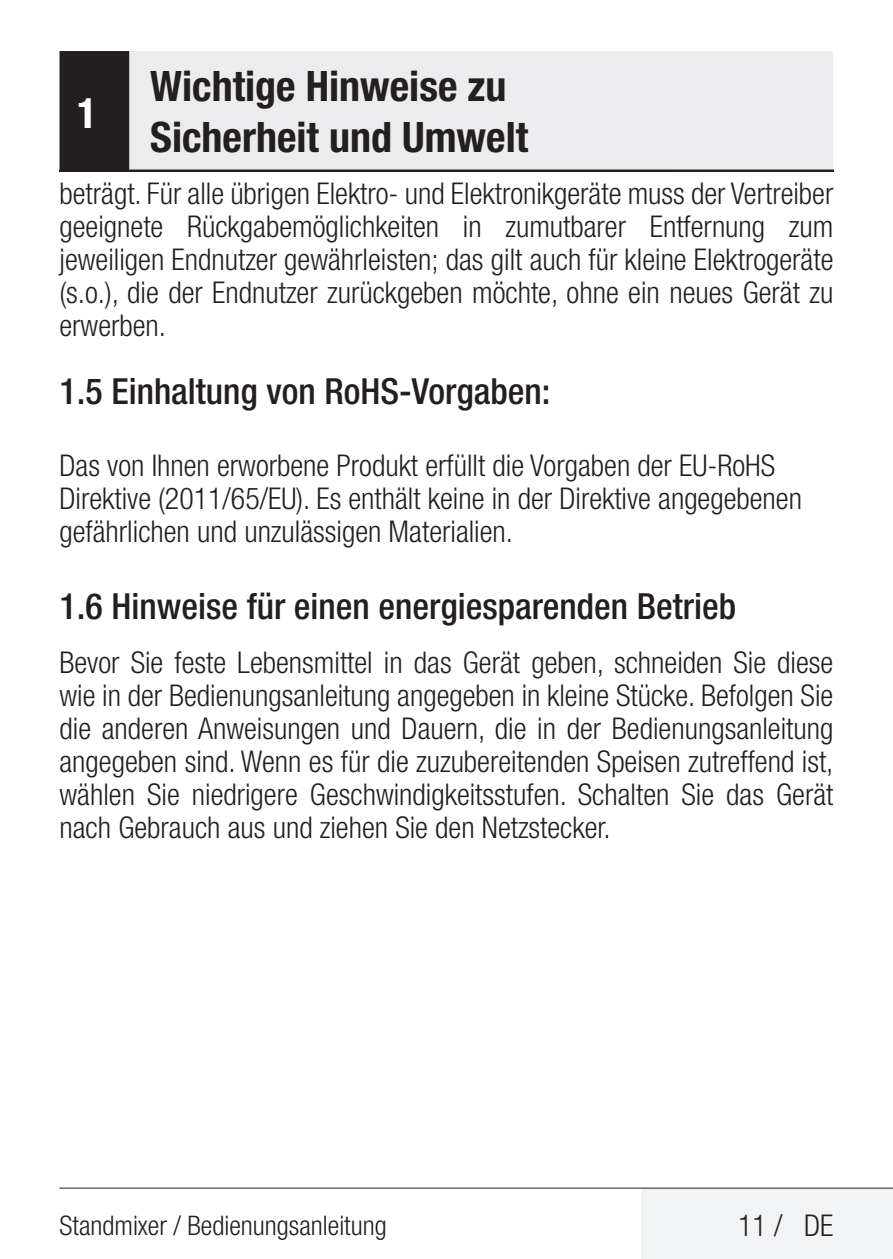
<style>
.page{position:relative;width:893px;height:1259px;background:#fff}
.page>*{position:absolute;margin:0;border:0;box-sizing:border-box;transform-origin:0 0}
.t1{font:700 condensed 42px/51px "Helvetica Neue LT Pro";color:#231f20}
.t2{font:700 condensed 42px "Helvetica Neue LT Pro";color:#fff}
.Alt_Baslik_Icerik{font:500 condensed 36px "Helvetica Neue LT Pro";color:#231f20}
.Duz_Metin{font:300 condensed 30px/33px "Helvetica Neue LT Pro";color:#231f20;text-align:justify}
.Alt_Baslik_Icerik-2{font:300 condensed 30px/33px "Helvetica Neue LT Pro";color:#231f20}
.t3{font:300 condensed 27px "Helvetica Neue LT Pro";color:#231f20}
</style>
<div class="page">
<div style="left:641px;top:1188px;width:252px;height:71px;background:#f2f3f4"></div>
<hr style="left:60px;top:1187px;width:833px;height:1px;background:#231f20">
<div style="left:60px;top:51px;width:773px;height:121px;background:#ececee"></div>
<hr style="left:60px;top:170px;width:773px;height:2px;background:#231f20">
<div style="left:61px;top:53px;width:67px;height:117px;background:#231f20"></div>
<div style="left:60px;top:51px;width:69px;height:121px;border:3px solid #231f20"></div>
<h1 class="t1" style="left:150px;top:60px;width:379px">Wichtige Hinweise zu<br>Sicherheit und Umwelt</h1>
<p class="Duz_Metin" style="left:60px;top:176px;width:775px">beträgt. Für alle übrigen Elektro- und Elektronikgeräte muss der Vertreiber geeignete Rückgabemöglichkeiten in zumutbarer Entfernung zum jeweiligen Endnutzer gewährleisten; das gilt auch für kleine Elektrogeräte (s.o.), die der Endnutzer zurückgeben möchte, ohne ein neues Gerät zu erwerben.</p>
<h1 class="t2" style="left:77px;top:88px;width:22px">1</h1>
<p class="Alt_Baslik_Icerik" style="left:60px;top:370px;width:492px">1.5 Einhaltung von RoHS-Vorgaben:</p>
<p class="Alt_Baslik_Icerik-2" style="left:60px;top:448px;width:744px">Das von Ihnen erworbene Produkt erfüllt die Vorgaben der EU-RoHS<br>Direktive (2011/65/EU). Es enthält keine in der Direktive angegebenen gefährlichen und unzulässigen Materialien.</p>
<p class="Alt_Baslik_Icerik" style="left:60px;top:585px;width:678px">1.6 Hinweise für einen energiesparenden Betrieb</p>
<p class="Duz_Metin" style="left:60px;top:646px;width:775px">Bevor Sie feste Lebensmittel in das Gerät geben, schneiden Sie diese wie in der Bedienungsanleitung angegeben in kleine Stücke. Befolgen Sie die anderen Anweisungen und Dauern, die in der Bedienungsanleitung angegeben sind. Wenn es für die zuzubereitenden Speisen zutreffend ist, wählen Sie niedrigere Geschwindigkeitsstufen. Schalten Sie das Gerät nach Gebrauch aus und ziehen Sie den Netzstecker.</p>
<p class="t3" style="left:60px;top:1210px;width:329px">Standmixer / Bedienungsanleitung</p>
<p class="Duz_Metin" style="left:738px;top:1208px;width:97px">11 / DE</p>
</div>
